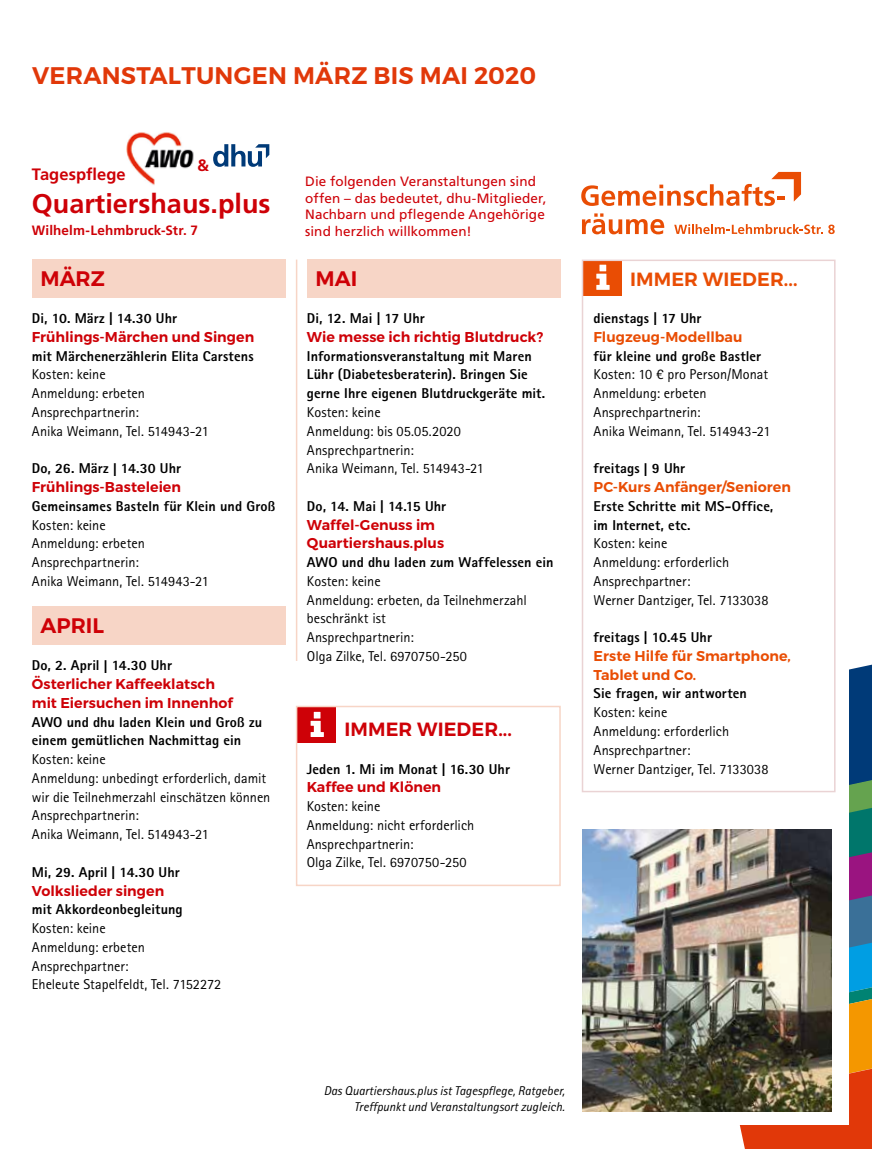
<style>
.page{position:relative;width:872px;height:1149px;background:#fff}
.page>*{position:absolute;margin:0;border:0;box-sizing:border-box;transform-origin:0 0}
.t1{font:700 27px "Frutiger";color:#ce0107}
.t2{font:600 24px "Montserrat";letter-spacing:.01em;color:#e13809}
.t3{font:600 21px "Montserrat";color:#ce0107}
.t4{font:600 19.2px "Montserrat";letter-spacing:.005em;color:#e94d04}
.t5{font:600 19.2px "Montserrat";letter-spacing:.005em;color:#ce0107}
.t6{font:700 16.5px "Frutiger LT Std";color:#ce0107}
.t7{font:14.25px/18.8px "Agfa Rotis Sans Serif";color:#000}
.t8{font:800 14.25px/18.8px "Agfa Rotis Sans Serif";letter-spacing:.005em;color:#000}
.t9{font:600 14.25px/18.8px "Montserrat";color:#ce0107}
.t10{font:600 14.25px/18.8px "Montserrat";color:#e94d04}
.t11{font:13.5px/16.5px "Frutiger LT Std";letter-spacing:.01em;color:#ce0107}
.t12{font:700 13.5px "Frutiger LT Std";letter-spacing:.01em;color:#ce0107}
.t13{font:italic 12.75px/16.5px "Agfa Rotis Sans Serif";color:#000;text-align:right}
.s1{font-size:18.6px}
</style>
<div class="page">
<div style="left:32px;top:606px;width:254px;height:38px;background:#f7d5c6"></div>
<svg style="left:739px;top:664px;width:133px;height:484px;background:#896b62"></svg>
<div style="left:561px;top:659px;width:287px;height:465px;background:#fff"></div>
<img style="left:126px;top:132px;width:68px;height:53px">
<svg style="left:213px;top:144px;width:56px;height:23px"></svg>
<div style="left:32px;top:259px;width:254px;height:39px;background:#f7d5c6"></div>
<div style="left:307px;top:259px;width:254px;height:39px;background:#f7d5c6"></div>
<hr style="left:296px;top:259px;width:1px;height:401px;background:#f7d5c6">
<svg style="left:582px;top:213px;width:82px;height:21px"></svg>
<svg style="left:674px;top:224px;width:160px;height:10px"></svg>
<svg style="left:581px;top:172px;width:220px;height:34px"></svg>
<div style="left:583px;top:260px;width:38px;height:35px;background:#e94d04"></div>
<svg style="left:596px;top:264px;width:13px;height:26px"></svg>
<div style="left:582px;top:259px;width:253px;height:533px;border:2px solid #ead3d4"></div>
<div style="left:297px;top:707px;width:39px;height:35px;background:#ce0107"></div>
<svg style="left:310px;top:711px;width:14px;height:25px"></svg>
<div style="left:296px;top:705px;width:265px;height:180px;border:2px solid #f7d5c6"></div>
<img style="left:582px;top:829px;width:249px;height:281px">
<h2 class="t2" style="left:32px;top:61px;width:505px">VERANSTALTUNGEN MÄRZ BIS MAI 2020</h2>
<p class="t6" style="left:197px;top:156px;width:13px">&amp;</p>
<p class="t6" style="left:32px;top:164px;width:95px">Tagespflege</p>
<h1 class="t1" style="left:32px;top:187px;width:240px">Quartiershaus.plus</h1>
<p class="t12" style="left:32px;top:222px;width:168px">Wilhelm-Lehmbruck-Str. 7</p>
<h3 class="t3" style="left:40px;top:265px;width:66px">MÄRZ</h3>
<p class="t8" style="left:32px;top:309px;width:147px">Di, 10. März <span class="s1">I</span> 14.30 Uhr</p>
<p class="t9" style="left:32px;top:327px;width:224px">Frühlings-Märchen und Singen</p>
<p class="t8" style="left:32px;top:346px;width:223px">mit Märchenerzählerin Elita Carstens</p>
<p class="t7" style="left:32px;top:365px;width:179px">Kosten: keine<br>Anmeldung: erbeten<br>Ansprechpartnerin:<br>Anika Weimann, Tel. 514943-21</p>
<p class="t8" style="left:32px;top:459px;width:151px">Do, 26. März <span class="s1">I</span> 14.30 Uhr</p>
<p class="t9" style="left:32px;top:477px;width:151px">Frühlings-Basteleien</p>
<p class="t8" style="left:32px;top:496px;width:245px">Gemeinsames Basteln für Klein und Groß</p>
<p class="t7" style="left:32px;top:515px;width:179px">Kosten: keine<br>Anmeldung: erbeten<br>Ansprechpartnerin:<br>Anika Weimann, Tel. 514943-21</p>
<h3 class="t3" style="left:40px;top:612px;width:65px">APRIL</h3>
<p class="t8" style="left:32px;top:655px;width:142px">Do, 2. April <span class="s1">I</span> 14.30 Uhr</p>
<p class="t9" style="left:32px;top:674px;width:202px">Österlicher Kaffeeklatsch mit Eiersuchen im Innenhof</p>
<p class="t8" style="left:32px;top:712px;width:232px">AWO und dhu laden Klein und Groß zu einem gemütlichen Nachmittag ein</p>
<p class="t7" style="left:32px;top:749px;width:240px">Kosten: keine<br>Anmeldung: unbedingt erforderlich, damit wir die Teilnehmerzahl einschätzen können<br>Ansprechpartnerin:<br>Anika Weimann, Tel. 514943-21</p>
<p class="t8" style="left:32px;top:862px;width:149px">Mi, 29. April <span class="s1">I</span> 14.30 Uhr</p>
<p class="t9" style="left:32px;top:880px;width:134px">Volkslieder singen</p>
<p class="t8" style="left:32px;top:899px;width:152px">mit Akkordeonbegleitung</p>
<p class="t7" style="left:32px;top:918px;width:191px">Kosten: keine<br>Anmeldung: erbeten<br>Ansprechpartner:<br>Eheleute Stapelfeldt, Tel. 7152272</p>
<p class="t11" style="left:305px;top:173px;width:243px">Die folgenden Veranstaltungen sind offen – das bedeutet, dhu-Mitglieder, Nachbarn und pflegende Angehörige sind herzlich willkommen!</p>
<h3 class="t3" style="left:315px;top:265px;width:43px">MAI</h3>
<p class="t8" style="left:307px;top:309px;width:119px">Di, 12. Mai <span class="s1">I</span> 17 Uhr</p>
<p class="t9" style="left:307px;top:327px;width:238px">Wie messe ich richtig Blutdruck?</p>
<p class="t8" style="left:307px;top:346px;width:240px">Informationsveranstaltung mit Maren<br>Lühr (Diabetesberaterin). Bringen Sie gerne Ihre eigenen Blutdruckgeräte mit.</p>
<p class="t7" style="left:307px;top:402px;width:179px">Kosten: keine<br>Anmeldung: bis 05.05.2020<br>Ansprechpartnerin:<br>Anika Weimann, Tel. 514943-21</p>
<p class="t8" style="left:307px;top:496px;width:141px">Do, 14. Mai <span class="s1">I</span> 14.15 Uhr</p>
<p class="t9" style="left:307px;top:515px;width:139px">Waffel-Genuss im<br>Quartiershaus.plus</p>
<p class="t8" style="left:307px;top:552px;width:248px">AWO und dhu laden zum Waffelessen ein</p>
<p class="t7" style="left:307px;top:571px;width:221px">Kosten: keine<br>Anmeldung: erbeten, da Teilnehmerzahl beschränkt ist<br>Ansprechpartnerin:<br>Olga Zilke, Tel. 6970750-250</p>
<h3 class="t5" style="left:344px;top:717px;width:169px">IMMER WIEDER...</h3>
<p class="t8" style="left:307px;top:759px;width:205px">Jeden 1. Mi im Monat <span class="s1">I</span> 16.30 Uhr</p>
<p class="t9" style="left:307px;top:777px;width:136px">Kaffee und Klönen</p>
<p class="t7" style="left:307px;top:796px;width:169px">Kosten: keine<br>Anmeldung: nicht erforderlich<br>Ansprechpartnerin:<br>Olga Zilke, Tel. 6970750-250</p>
<h3 class="t4" style="left:630px;top:267px;width:169px">IMMER WIEDER...</h3>
<p class="t8" style="left:593px;top:309px;width:109px">dienstags <span class="s1">I</span> 17 Uhr</p>
<p class="t10" style="left:593px;top:327px;width:150px">Flugzeug-Modellbau</p>
<p class="t8" style="left:593px;top:346px;width:169px">für kleine und große Bastler</p>
<p class="t7" style="left:593px;top:365px;width:179px">Kosten: 10 ¤ pro Person/Monat<br>Anmeldung: erbeten<br>Ansprechpartnerin:<br>Anika Weimann, Tel. 514943-21</p>
<p class="t8" style="left:593px;top:459px;width:93px">freitags <span class="s1">I</span> 9 Uhr</p>
<p class="t10" style="left:593px;top:477px;width:199px">PC-Kurs Anfänger/Senioren</p>
<p class="t8" style="left:593px;top:496px;width:181px">Erste Schritte mit MS-Office, im Internet, etc.</p>
<p class="t7" style="left:593px;top:534px;width:176px">Kosten: keine<br>Anmeldung: erforderlich<br>Ansprechpartner:<br>Werner Dantziger, Tel. 7133038</p>
<p class="t8" style="left:593px;top:627px;width:120px">freitags <span class="s1">I</span> 10.45 Uhr</p>
<p class="t10" style="left:593px;top:646px;width:199px">Erste Hilfe für Smartphone,<br>Tablet und Co.</p>
<p class="t8" style="left:593px;top:684px;width:155px">Sie fragen, wir antworten</p>
<p class="t7" style="left:593px;top:702px;width:176px">Kosten: keine<br>Anmeldung: erforderlich<br>Ansprechpartner:<br>Werner Dantziger, Tel. 7133038</p>
<p class="t13" style="left:324px;top:1081px;width:242px">Das Quartiershaus.plus ist Tagespflege, Ratgeber,<br>Treffpunkt und Veranstaltungsort zugleich.</p>
</div>
